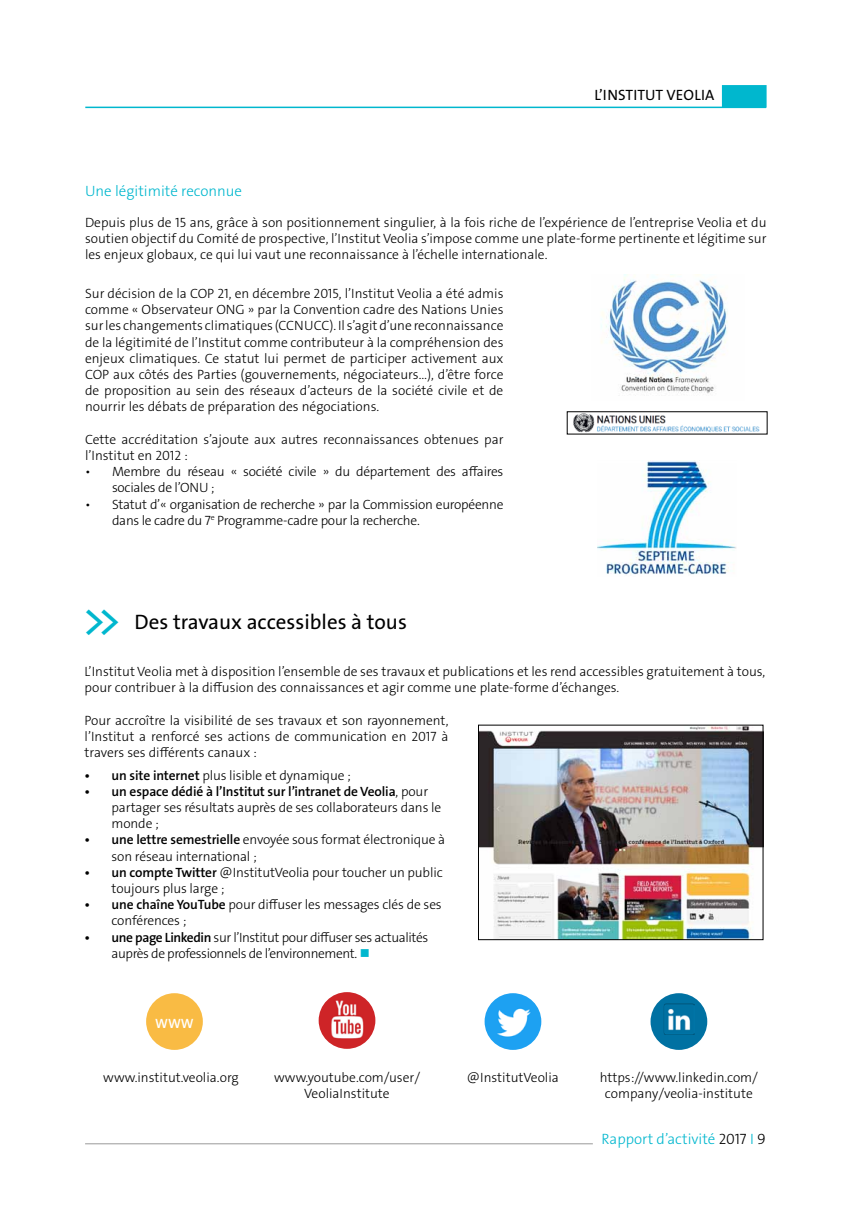
<style>
.page{position:relative;width:851px;height:1208px;background:#fff}
.page>*{position:absolute;margin:0;border:0;box-sizing:border-box;transform-origin:0 0}
.t1{font:21px "The Sans Veolia W5 Pla";color:#000}
.t2{font:15px "The Sans Veolia W3 Lig";color:#00b7ce}
.t3{font:15px "The Sans Veolia W5 Pla";letter-spacing:.015em;color:#000}
.t4{font:13.5px/16.2px "The Sans Veolia W3 Lig";letter-spacing:-.01em;color:#000}
.t5{font:13.5px/16.2px "The Sans Veolia W3 Lig";letter-spacing:-.03em;color:#000}
.t6{font:13.5px "The Sans Veolia W6 Se Bld";letter-spacing:-.01em;color:#000}
.t7{font:13.5px "The Sans Veolia W6 Se Bld";color:#fff}
.s1{font-size:45.3px;color:#00b7ce}
.s2{font-family:"The Sans Veolia W6 Se Bld"}
.s3{font-family:"The Sans Veolia W3 Lig"}
.s4{color:#00b7ce}
.s5{color:#000}
</style>
<div class="page">
<hr style="left:85px;top:1143px;width:507px;height:1px;background:#999">
<hr style="left:85px;top:107px;width:681px;height:1px;background:#00b7ce">
<div style="left:721px;top:85px;width:45px;height:23px;background:#00b7ce"></div>
<img style="left:601px;top:274px;width:127px;height:120px">
<img style="left:573px;top:413px;width:187px;height:19px">
<img style="left:597px;top:460px;width:139px;height:115px">
<img style="left:480px;top:727px;width:281px;height:211px">
<div style="left:478px;top:725px;width:285px;height:215px;border:1px solid #000"></div>
<div style="left:484px;top:993px;width:57px;height:57px;background:#1da1f2;border-radius:50%"></div>
<img style="left:497px;top:1008px;width:34px;height:29px">
<div style="left:650px;top:993px;width:57px;height:57px;background:#0071a2;border-radius:50%"></div>
<img style="left:663px;top:1004px;width:31px;height:31px">
<div style="left:146px;top:993px;width:57px;height:57px;background:#f9bb44;border-radius:50%"></div>
<div style="left:318px;top:992px;width:57px;height:56px;background:#ce2427;border-radius:50%"></div>
<img style="left:326px;top:999px;width:40px;height:40px">
<p class="t2" style="left:85px;top:181px;width:158px">Une légitimité reconnue</p>
<p class="t3" style="left:594px;top:86px;width:120px">L’I nstitut Veolia</p>
<p class="t4" style="left:85px;top:214px;width:683px;text-align:justify">Depuis plus de 15 ans, grâce à son positionnement singulier, à la fois riche de l’expérience de l’entreprise Veolia et du soutien objectif du Comité de prospective, l’Institut Veolia s’impose comme une plate-forme pertinente et légitime sur les enjeux globaux, ce qui lui vaut une reconnaissance à l’échelle internationale.</p>
<p class="t4" style="left:85px;top:285px;width:420px;text-align:justify">Sur décision de la COP 21, en décembre 2015, l’Institut Veolia a été admis comme « Observateur ONG » par la Convention cadre des Nations Unies sur les changements climatiques (CCNUCC). Il s’agit d’une reconnaissance de la légitimité de l’Institut comme contributeur à la compréhension des enjeux climatiques. Ce statut lui permet de participer activement aux COP aux côtés des Parties (gouvernements, négociateurs…), d’être force de proposition au sein des réseaux d’acteurs de la société civile et de nourrir les débats de préparation des négociations.</p>
<p class="t4" style="left:85px;top:431px;width:420px">Cette accréditation s’ajoute aux autres reconnaissances obtenues par l’Institut en 2012 :</p>
<p class="t4" style="left:112px;top:463px;width:393px;text-indent:-27px">• Membre du réseau « société civile » du département des affaires sociales de l’ONU ;</p>
<p class="t4" style="left:112px;top:496px;width:393px;text-indent:-27px">• Statut d’« organisation de recherche » par la Commission européenne dans le cadre du 7<sup>e</sup> Programme-cadre pour la recherche.</p>
<h1 class="t1" style="left:81px;top:608px;width:327px"><span class="s1">&gt;&gt;</span> Des travaux accessibles à tous</h1>
<p class="t4" style="left:85px;top:663px;width:682px">L’Institut Veolia met à disposition l’ensemble de ses travaux et publications et les rend accessibles gratuitement à tous, pour contribuer à la diffusion des connaissances et agir comme une plate-forme d’échanges.</p>
<p class="t4" style="left:85px;top:712px;width:365px;text-align:justify">Pour accroître la visibilité de ses travaux et son rayonnement, l’Institut a renforcé ses actions de communication en 2017 à travers ses différents canaux :</p>
<p class="t4" style="left:85px;top:767px;width:268px"><span class="s2">• un site internet</span> plus lisible et dynamique ;</p>
<p class="t6" style="left:85px;top:782px;width:345px">• un espace dédié à l’Institut sur l’intranet de Veolia<span class="s3">, pour</span></p>
<p class="t4" style="left:112px;top:799px;width:331px">partager ses résultats auprès de ses collaborateurs dans le monde ;</p>
<p class="t4" style="left:112px;top:832px;width:335px;text-indent:-27px"><span class="s2">• une lettre semestrielle</span> envoyée sous format électronique à son réseau international ;</p>
<p class="t4" style="left:112px;top:864px;width:332px;text-indent:-27px"><span class="s2">• un compte Twitter</span> @InstitutVeolia pour toucher un public toujours plus large ;</p>
<p class="t4" style="left:112px;top:896px;width:331px;text-indent:-27px"><span class="s2">• une chaîne YouTube</span> pour diffuser les messages clés de ses conférences ;</p>
<p class="t5" style="left:112px;top:929px;width:318px;text-indent:-27px"><span class="s2">• une page Linkedin</span> sur l’Institut pour diffuser ses actualités auprès de professionnels de l’environnement. <span class="s4">■</span></p>
<p class="t7" style="left:155px;top:1014px;width:40px">WWW</p>
<p class="t4" style="left:103px;top:1069px;width:137px">www.institut.veolia.org</p>
<p class="t4" style="left:274px;top:1069px;width:147px;text-align:center">www.youtube.com/user/<br>VeoliaInstitute</p>
<p class="t4" style="left:467px;top:1069px;width:93px">@InstitutVeolia</p>
<p class="t4" style="left:599px;top:1069px;width:160px;text-align:center">https://www.linkedin.com/ company/veolia-institute</p>
<p class="t2" style="left:601px;top:1129px;width:166px">Rapport d’activité <span class="s5">2017</span> I <span class="s5">9</span></p>
</div>
